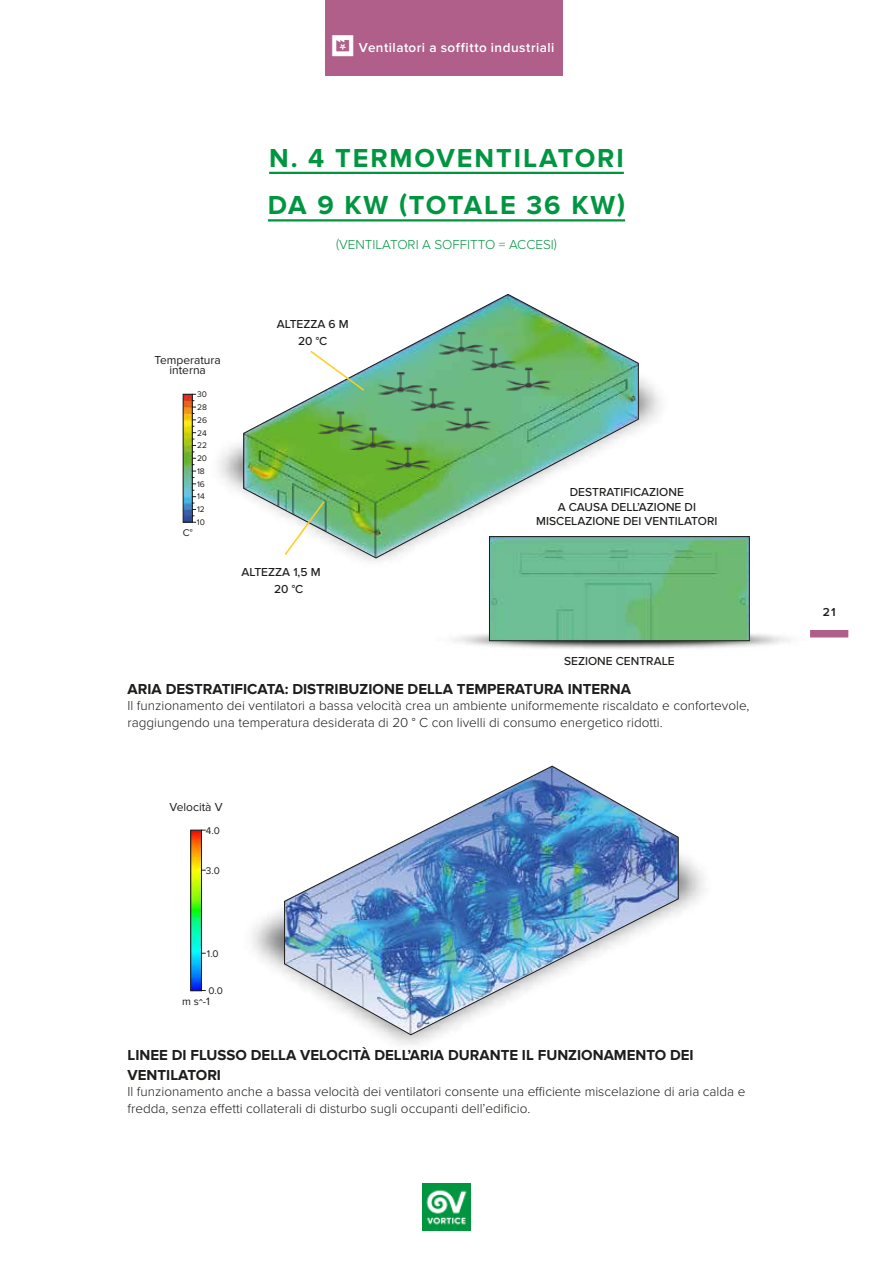
<style>
.page{position:relative;width:893px;height:1263px;background:#fff}
.page>*{position:absolute;margin:0;border:0;box-sizing:border-box;transform-origin:0 0}
.t1{font:700 27px/47.5px "Proxima Nova";letter-spacing:.07em;color:#009641}
.t2{font:700 15px/19.8px "Proxima Nova";color:#1d1d1b}
.t3{font:300 13.5px/16.2px "Proxima Nova";color:#1d1d1b}
.t4{font:600 13.5px "Proxima Nova";letter-spacing:.035em;color:#fff}
.t5{font:300 13.5px "Proxima Nova";color:#009641}
.t6{font:500 12px/14.4px "Proxima Nova";color:#1d1d1b;text-align:center}
.t7{font:12px/10.2px "Proxima Nova";color:#1d1d1b;text-align:center}
.t8{font:600 12px "Proxima Nova";color:#1d1d1b}
.t9{font:10.95px "Proxima Nova";color:#1d1d1b}
.t10{font:10.2px "Proxima Nova";color:#1d1d1b}
.t11{font:10.05px "Proxima Nova";color:#1d1d1b}
.t12{font:8.4px "Proxima Nova";color:#1d1d1b}
.s1{font-family:"Vortice";font-weight:400;font-size:21px}
.s2{font-size:13.95px}
</style>
<div class="page">
<img style="left:453px;top:624px;width:378px;height:25px">
<img style="left:284px;top:766px;width:395px;height:269px">
<img style="left:192px;top:832px;width:8px;height:157px">
<div style="left:190px;top:830px;width:12px;height:161px;border:1px solid #1d1d1b"></div>
<hr style="left:269px;top:172px;width:355px;height:2px;background:#009641">
<hr style="left:268px;top:219px;width:357px;height:2px;background:#009641">
<img style="left:182px;top:377px;width:479px;height:184px">
<img style="left:185px;top:396px;width:6px;height:124px">
<div style="left:183px;top:394px;width:10px;height:128px;border:1px solid #1d1d1b"></div>
<svg style="left:192px;top:394px;width:4px;height:7px"></svg>
<svg style="left:192px;top:407px;width:4px;height:7px"></svg>
<svg style="left:192px;top:420px;width:4px;height:13px"></svg>
<svg style="left:192px;top:439px;width:4px;height:7px"></svg>
<svg style="left:192px;top:452px;width:4px;height:13px"></svg>
<svg style="left:192px;top:471px;width:4px;height:7px"></svg>
<svg style="left:192px;top:484px;width:4px;height:13px"></svg>
<svg style="left:192px;top:503px;width:4px;height:7px"></svg>
<svg style="left:192px;top:516px;width:4px;height:7px"></svg>
<svg style="left:243px;top:294px;width:396px;height:264px"></svg>
<img style="left:491px;top:538px;width:256px;height:101px">
<div style="left:489px;top:536px;width:260px;height:105px;border:1px solid #1d1d1b"></div>
<img style="left:308px;top:320px;width:251px;height:154px">
<svg style="left:283px;top:500px;width:43px;height:57px"></svg>
<svg style="left:309px;top:349px;width:57px;height:43px"></svg>
<div style="left:325px;top:0;width:237px;height:75px;background:#af5f89"></div>
<img style="left:423px;top:1183px;width:47px;height:47px">
<div style="left:810px;top:630px;width:38px;height:7px;background:#af5f89"></div>
<p class="t4" style="left:332px;top:40px;width:224px"><span class="s1">T</span> Ventilatori a soffitto industriali</p>
<h1 class="t1" style="left:268px;top:135px;width:359px">N. 4 TERMOVENTILATORI<br>DA 9 KW (TOTALE 36 KW)</h1>
<p class="t5" style="left:336px;top:236px;width:222px">(VENTILATORI A SOFFITTO = ACCESI)</p>
<p class="t7" style="left:155px;top:355px;width:68px">Temperatura interna</p>
<p class="t12" style="left:197px;top:389px;width:11px">30</p>
<p class="t12" style="left:197px;top:402px;width:11px">28</p>
<p class="t12" style="left:197px;top:415px;width:11px">26</p>
<p class="t12" style="left:197px;top:428px;width:11px">24</p>
<p class="t12" style="left:197px;top:441px;width:11px">22</p>
<p class="t12" style="left:197px;top:453px;width:12px">20</p>
<p class="t12" style="left:197px;top:466px;width:9px">18</p>
<p class="t12" style="left:197px;top:479px;width:9px">16</p>
<p class="t12" style="left:197px;top:492px;width:9px">14</p>
<p class="t12" style="left:197px;top:505px;width:9px">12</p>
<p class="t12" style="left:197px;top:517px;width:10px">10</p>
<p class="t10" style="left:183px;top:527px;width:11px">C°</p>
<p class="t6" style="left:277px;top:316px;width:73px;line-height:16.8px">ALTEZZA 6 M<br>20 °C</p>
<p class="t6" style="left:274px;top:564px;width:48px;line-height:16.8px;text-align:left;text-indent:-33px">ALTEZZA 1,5 M<br>20 °C</p>
<p class="t6" style="left:536px;top:485px;width:183px">DESTRATIFICAZIONE<br>A CAUSA DELL’AZIONE DI<br>MISCELAZIONE DEI VENTILATORI</p>
<p class="t6" style="left:564px;top:654px;width:112px">SEZIONE CENTRALE</p>
<p class="t2" style="left:128px;top:680px;width:505px">ARIA DESTRATIFICATA: DISTRIBUZIONE DELLA TEMPERATURA INTERNA</p>
<p class="t3" style="left:128px;top:698px;width:623px">Il funzionamento dei ventilatori a bassa velocità crea un ambiente uniformemente riscaldato e confortevole, raggiungendo una temperatura desiderata di 20 ° C con livelli di consumo energetico ridotti.</p>
<p class="t7" style="left:170px;top:802px;width:54px">Velocità V</p>
<p class="t11" style="left:206px;top:824px;width:16px">4.0</p>
<p class="t11" style="left:206px;top:864px;width:16px">3.0</p>
<p class="t11" style="left:207px;top:947px;width:13px">1.0</p>
<p class="t11" style="left:209px;top:985px;width:16px">0.0</p>
<p class="t9" style="left:182px;top:995px;width:29px">m s<span class="s2">ˆ</span>-1</p>
<p class="t2" style="left:128px;top:1046px;width:568px">LINEE DI FLUSSO DELLA VELOCITÀ DELL’ARIA DURANTE IL FUNZIONAMENTO DEI<br>VENTILATORI</p>
<p class="t3" style="left:128px;top:1084px;width:619px">Il funzionamento anche a bassa velocità dei ventilatori consente una efficiente miscelazione di aria calda e fredda, senza effetti collaterali di disturbo sugli occupanti dell’edificio.</p>
<p class="t8" style="left:823px;top:605px;width:14px">21</p>
</div>
